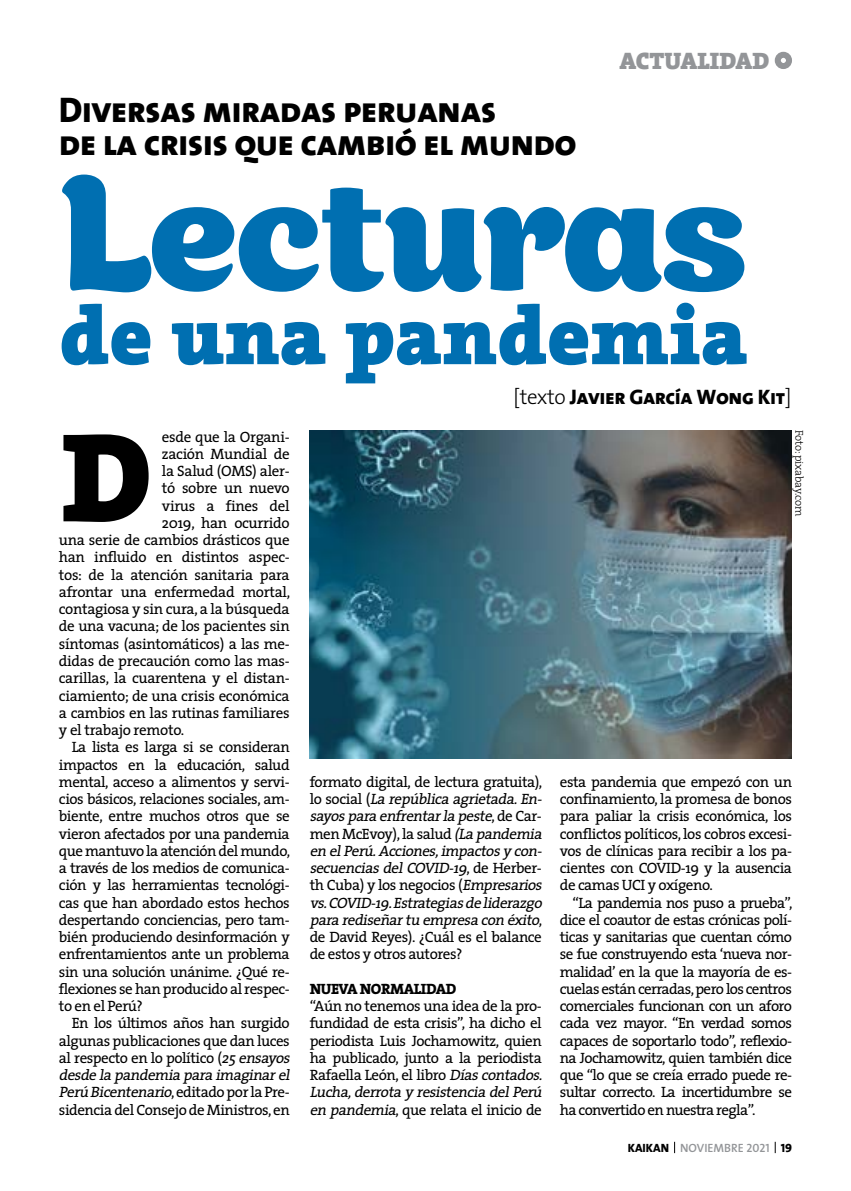
<style>
.page{position:relative;width:851px;height:1191px;background:#fff}
.page>*{position:absolute;margin:0;border:0;box-sizing:border-box;transform-origin:0 0}
.t1{font:700 159px "Appetite Pro";letter-spacing:-.005em;color:#006fb1}
.t2{font:900 127.95px "The Serif";color:#000}
.t3{font:900 82.5px "The Serif";color:#006fb1}
.t4{font:36px/33px "The Sans Extra Bold Caps";letter-spacing:-.02em;color:#000}
.t5{font:900 24px "The Serif";color:#939598}
.t6{font:21px "The Sans Extra Bold Caps";letter-spacing:-.02em;color:#000}
.t7{font:15px/17.2px "The Serif";letter-spacing:-.03em;color:#000;text-align:justify}
.t8{font:italic 15px/17.2px "The Serif";color:#000}
.t9{font:800 15px "The Serif";letter-spacing:-.03em;color:#000}
.t10{font:12px "The Sans Semi Bold Caps";color:#939598}
.t11{font:300 11.25px "The Serif";letter-spacing:-.02em;color:#000}
.s1{font-style:italic}
.s2{font-family:"The Sans";font-weight:300}
.s3{font-style:normal}
.s4{font-family:"The Sans Extra Bold Caps";color:#000}
</style>
<div class="page">
<svg style="left:674px;top:1141px;width:1px;height:12px"></svg>
<svg style="left:774px;top:1141px;width:1px;height:12px"></svg>
<img style="left:309px;top:431px;width:482px;height:327px">
<div style="left:774px;top:52px;width:17px;height:17px;border:6px solid #939598;border-radius:50%"></div>
<h3 class="t4" style="left:59px;top:92px;width:519px">Diversas miradas peruanas<br>de la crisis que cambió el mundo</h3>
<h3 class="t5" style="left:619px;top:41px;width:151px">ACTUALIDAD</h3>
<h1 class="t1" style="left:59px;top:136px;width:689px">Lecturas</h1>
<h3 class="t3" style="left:60px;top:266px;width:689px">de una pandemia</h3>
<p class="t7" style="left:162px;top:427px;width:129px">esde que la Organi-</p>
<p class="t7" style="left:162px;top:445px;width:129px">zación Mundial de</p>
<p class="t7" style="left:162px;top:462px;width:129px">la Salud (OMS) aler-</p>
<p class="t7" style="left:162px;top:479px;width:129px">tó sobre un nuevo</p>
<p class="t7" style="left:162px;top:496px;width:129px">virus a fines del</p>
<p class="t7" style="left:162px;top:514px;width:129px">2019, han ocurrido</p>
<p class="t7" style="left:59px;top:531px;width:232px">una serie de cambios drásticos que</p>
<p class="t7" style="left:59px;top:548px;width:232px">han influido en distintos aspec-</p>
<p class="t7" style="left:59px;top:565px;width:232px">tos: de la atención sanitaria para</p>
<p class="t7" style="left:59px;top:583px;width:233px">afrontar una enfermedad mortal,</p>
<p class="t7" style="left:59px;top:600px;width:232px">contagiosa y sin cura, a la búsqueda</p>
<p class="t7" style="left:59px;top:617px;width:232px">de una vacuna; de los pacientes sin</p>
<p class="t7" style="left:59px;top:634px;width:232px">síntomas (asintomáticos) a las me-</p>
<p class="t7" style="left:59px;top:652px;width:232px">didas de precaución como las mas-</p>
<p class="t7" style="left:59px;top:669px;width:232px">carillas, la cuarentena y el distan-</p>
<p class="t7" style="left:59px;top:686px;width:232px">ciamiento; de una crisis económica</p>
<p class="t7" style="left:59px;top:703px;width:232px">a cambios en las rutinas familiares</p>
<p class="t7" style="left:59px;top:721px;width:127px">y el trabajo remoto.</p>
<p class="t7" style="left:72px;top:738px;width:219px">La lista es larga si se consideran</p>
<p class="t7" style="left:59px;top:755px;width:232px">impactos en la educación, salud</p>
<p class="t7" style="left:59px;top:772px;width:232px">mental, acceso a alimentos y servi-</p>
<p class="t7" style="left:59px;top:790px;width:232px">cios básicos, relaciones sociales, am-</p>
<p class="t7" style="left:59px;top:807px;width:232px">biente, entre muchos otros que se</p>
<p class="t7" style="left:59px;top:824px;width:232px">vieron afectados por una pandemia</p>
<p class="t7" style="left:59px;top:841px;width:233px">que mantuvo la atención del mundo,</p>
<p class="t7" style="left:59px;top:859px;width:232px">a través de los medios de comunica-</p>
<p class="t7" style="left:59px;top:876px;width:232px">ción y las herramientas tecnológi-</p>
<p class="t7" style="left:59px;top:893px;width:232px">cas que han abordado estos hechos</p>
<p class="t7" style="left:59px;top:910px;width:232px">despertando conciencias, pero tam-</p>
<p class="t7" style="left:59px;top:928px;width:232px">bién produciendo desinformación y</p>
<p class="t7" style="left:59px;top:945px;width:232px">enfrentamientos ante un problema</p>
<p class="t7" style="left:59px;top:962px;width:232px">sin una solución unánime. ¿Qué re-</p>
<p class="t7" style="left:59px;top:979px;width:232px">flexiones se han producido al respec-</p>
<p class="t7" style="left:59px;top:997px;width:85px">to en el Perú?</p>
<p class="t7" style="left:72px;top:1014px;width:219px">En los últimos años han surgido</p>
<p class="t7" style="left:59px;top:1031px;width:232px">algunas publicaciones que dan luces</p>
<p class="t7" style="left:59px;top:1048px;width:236px">al respecto en lo político (<span class="s1">25ensayos</span></p>
<p class="t8" style="left:59px;top:1066px;width:236px">desdelapandemiaparaimaginarel</p>
<p class="t7" style="left:59px;top:1083px;width:232px"><span class="s1">Perú Bicentenario</span>, e d it a d o p o r l a P r e -</p>
<p class="t7" style="left:59px;top:1100px;width:232px">sidencia del Consejo de Ministros, en</p>
<h2 class="t2" style="left:62px;top:369px;width:92px">D</h2>
<h3 class="t6" style="left:513px;top:379px;width:279px"><span class="s2">[texto</span> Javier García Wong Kit<span class="s2">]</span></h3>
<p class="t11" style="left:808px;top:430px;width:88px;rotate:90deg">Foto: pixabay.com</p>
<p class="t8" style="left:309px;top:772px;width:237px"><span class="s3">formato digital, de lectura gratuita), l o s o c i a l (</span> Larepúblicaagrietada.En&shy;sayosparaenfrentarlapeste<span class="s3">, d e C a r - men McEvoy), la salud</span> (Lapandemia en elPerú.Acciones,impactosy con&shy;secuenciasdelCOVID-19<span class="s3">, d e H e r b e r - th Cuba) y los negocios (</span>Empresarios vs.COVID-19.Estrategiasdeliderazgo pararediseñartu empresacon éxito<span class="s3">, de David Reyes). ¿Cuál es el balance de estos y otros autores?</span></p>
<p class="t9" style="left:309px;top:976px;width:148px">NUEVA NORMALIDAD</p>
<p class="t7" style="left:309px;top:997px;width:238px;text-align:left">“Aún no tenemos una idea de la pro&shy;fundidad de esta crisis”, ha dicho el periodista Luis Jochamowitz, quien ha publicado, junto a la periodista Rafaella León, el libro <span class="s1">Díascontados.<br>Lucha,derrotay resistenciadelPerú en pandemia</span>, que relata el inicio de</p>
<p class="t7" style="left:559px;top:772px;width:234px">esta pandemia que empezó con un confinamiento, la promesa de bonos para paliar la crisis económica, los conflictos políticos, los cobros excesi&shy;vos de clínicas para recibir a los pa&shy;cientes con COVID-19 y la ausencia de camas UCI y oxígeno.</p>
<p class="t7" style="left:559px;top:893px;width:234px;text-indent:13px">“La pandemia nos puso a prueba”, dice el coautor de estas crónicas polí&shy;ticas y sanitarias que cuentan cómo se fue construyendo esta ‘nueva nor&shy;malidad’ en la que la mayoría de es&shy;cuelas están cerradas, pero los centros comerciales funcionan con un aforo cada vez mayor. “En verdad somos capaces de soportarlo todo”, reflexio&shy;na Jochamowitz, quien también dice que “lo que se creía errado puede re&shy;sultar correcto. La incertidumbre se ha convertido en nuestra regla”.</p>
<p class="t10" style="left:627px;top:1137px;width:166px"><span class="s4">KAIKAN</span> NOVIEMBRE 2021 <span class="s4">19</span></p>
</div>
